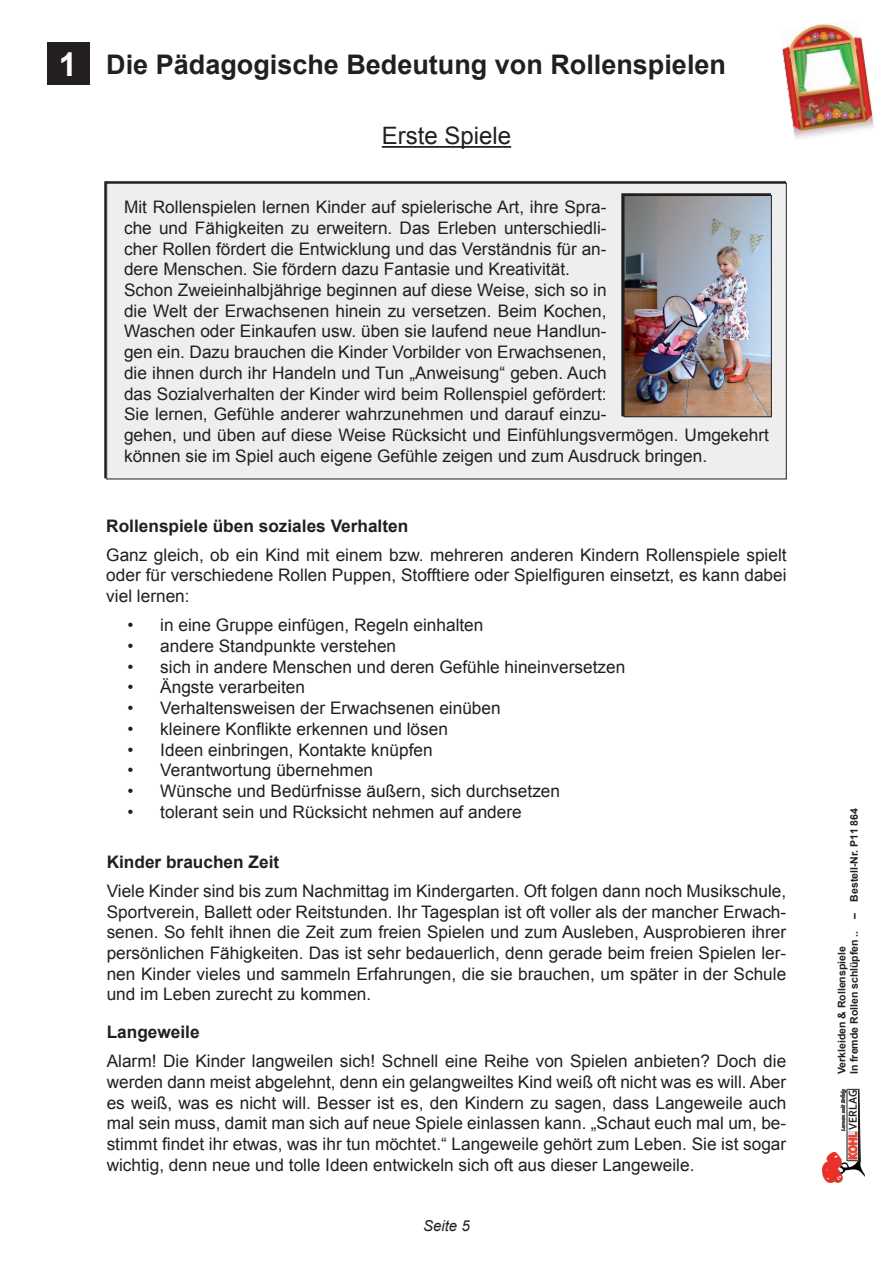
<style>
.page{position:relative;width:893px;height:1263px;background:#fff}
.page>*{position:absolute;margin:0;border:0;box-sizing:border-box;transform-origin:0 0}
.t1{font:700 27px "Arial";color:#231f20}
.t2{font:24px "Arial";color:#231f20}
.t3{font:17.25px/20.7px "Arial";color:#231f20;text-align:justify}
.t4{font:700 17.25px "Arial";color:#231f20}
.t5{font:italic 15px "Arial";color:#231f20}
.t6{font:700 12px "Corbel";color:#231f20;scale:.91 1}
.t7{font:700 10.5px/12.6px "Arial";color:#231f20}
.s1{font-size:33px;color:#fff}
.s2{color:#ef3e2e}
</style>
<div class="page">
<img style="left:782px;top:23px;width:92px;height:116px">
<img style="left:822px;top:1153px;width:42px;height:29px">
<svg style="left:841px;top:1089px;width:19px;height:72px"></svg>
<div style="left:47px;top:43px;width:42px;height:42px;background:#231f20"></div>
<hr style="left:382px;top:146px;width:129px;height:2px;background:#231f20">
<div style="left:107px;top:183px;width:679px;height:296px;background:#eeeeef"></div>
<div style="left:622px;top:193px;width:149px;height:224px;background:#231f20"></div>
<img style="left:626px;top:197px;width:144px;height:218px">
<div style="left:624px;top:195px;width:148px;height:222px;border:1px solid #231f20"></div>
<h1 class="t1" style="left:59px;top:49px;width:669px"><span class="s1">1</span> Die Pädagogische Bedeutung von Rollenspielen</h1>
<h2 class="t2" style="left:382px;top:123px;width:131px">Erste Spiele</h2>
<p class="t3" style="left:124px;top:197px;width:646px;text-align:left">Mit Rollenspielen lernen Kinder auf spielerische Art, ihre Spra-<br>che und Fähigkeiten zu erweitern. Das Erleben unterschiedli-<br>cher Rollen fördert die Entwicklung und das Verständnis für an-<br>dere Menschen. Sie fördern dazu Fantasie und Kreativität.<br>Schon Zweieinhalbjährige beginnen auf diese Weise, sich so in<br>die Welt der Erwachsenen hinein zu versetzen. Beim Kochen,<br>Waschen oder Einkaufen usw. üben sie laufend neue Handlun-<br>gen ein. Dazu brauchen die Kinder Vorbilder von Erwachsenen,<br>die ihnen durch ihr Handeln und Tun „Anweisung“ geben. Auch<br>das Sozialverhalten der Kinder wird beim Rollenspiel gefördert:<br>Sie lernen, Gefühle anderer wahrzunehmen und darauf einzu-<br>gehen, und üben auf diese Weise Rücksicht und Einfühlungsvermögen. Umgekehrt können sie im Spiel auch eigene Gefühle zeigen und zum Ausdruck bringen.</p>
<p class="t4" style="left:106px;top:516px;width:303px">Rollenspiele üben soziales Verhalten</p>
<p class="t3" style="left:106px;top:544px;width:682px">Ganz gleich, ob ein Kind mit einem bzw. mehreren anderen Kindern Rollenspiele spielt oder für verschiedene Rollen Puppen, Stofftiere oder Spielfiguren einsetzt, es kann dabei viel lernen:</p>
<p class="t3" style="left:128px;top:615px;width:357px">• in eine Gruppe einfügen, Regeln einhalten</p>
<p class="t3" style="left:128px;top:636px;width:270px">• andere Standpunkte verstehen</p>
<p class="t3" style="left:128px;top:656px;width:499px">• sich in andere Menschen und deren Gefühle hineinversetzen</p>
<p class="t3" style="left:128px;top:677px;width:179px">• Ängste verarbeiten</p>
<p class="t3" style="left:128px;top:698px;width:375px">• Verhaltensweisen der Erwachsenen einüben</p>
<p class="t3" style="left:128px;top:718px;width:322px">• kleinere Konflikte erkennen und lösen</p>
<p class="t3" style="left:128px;top:739px;width:307px">• Ideen einbringen, Kontakte knüpfen</p>
<p class="t3" style="left:128px;top:760px;width:247px">• Verantwortung übernehmen</p>
<p class="t3" style="left:128px;top:781px;width:434px">• Wünsche und Bedürfnisse äußern, sich durchsetzen</p>
<p class="t3" style="left:128px;top:801px;width:396px">• tolerant sein und Rücksicht nehmen auf andere</p>
<p class="t4" style="left:107px;top:852px;width:174px">Kinder brauchen Zeit</p>
<p class="t3" style="left:107px;top:880px;width:681px">Viele Kinder sind bis zum Nachmittag im Kindergarten. Oft folgen dann noch Musikschule, Sportverein, Ballett oder Reitstunden. Ihr Tagesplan ist oft voller als der mancher Erwach&shy;senen. So fehlt ihnen die Zeit zum freien Spielen und zum Ausleben, Ausprobieren ihrer persönlichen Fähigkeiten. Das ist sehr bedauerlich, denn gerade beim freien Spielen ler&shy;nen Kinder vieles und sammeln Erfahrungen, die sie brauchen, um später in der Schule und im Leben zurecht zu kommen.</p>
<p class="t4" style="left:107px;top:1022px;width:94px">Langeweile</p>
<p class="t3" style="left:107px;top:1051px;width:681px">Alarm! Die Kinder langweilen sich! Schnell eine Reihe von Spielen anbieten? Doch die werden dann meist abgelehnt, denn ein gelangweiltes Kind weiß oft nicht was es will. Aber es weiß, was es nicht will. Besser ist es, den Kindern zu sagen, dass Langeweile auch mal sein muss, damit man sich auf neue Spiele einlassen kann. „Schaut euch mal um, be&shy;stimmt findet ihr etwas, was ihr tun möchtet.“ Langeweile gehört zum Leben. Sie ist sogar wichtig, denn neue und tolle Ideen entwickeln sich oft aus dieser Langeweile.</p>
<p class="t5" style="left:423px;top:1217px;width:48px">Seite 5</p>
<p class="t7" style="left:835px;top:1074px;width:268px;rotate:-90deg">Verkleiden &amp; Rollenspiele<br>In fremde Rollen schlüpfen .. – Bestell-Nr. P11 864</p>
<p class="t6" style="left:848px;top:1160px;width:78px;rotate:-90deg"><span class="s2">KOHL</span> VERLAG</p>
</div>
